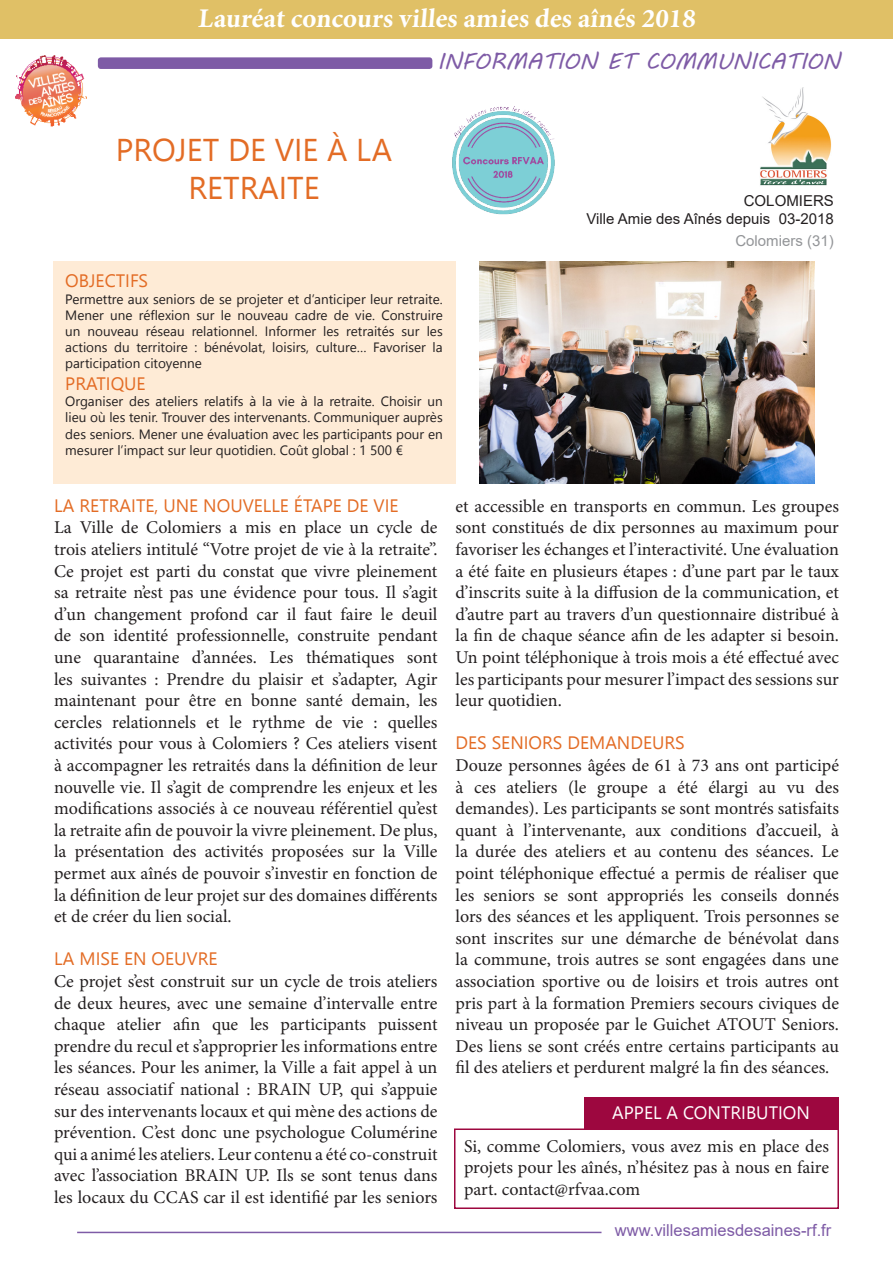
<style>
.page{position:relative;width:893px;height:1263px;background:#fff}
.page>*{position:absolute;margin:0;border:0;box-sizing:border-box;transform-origin:0 0}
.t1{font:700 27px "Minion Pro";color:#fff}
.t2{font:22.5px "MV Boli";color:#7e5ba6}
.t3{font:18px/21.6px "Minion Pro";color:#231f20;text-align:justify}
.t4{font:16.5px "Arial";color:#7e5ba6}
.t5{font:15px "Arial";color:#231f20}
.t6{font:15px "Arial";color:#939598}
.t7{font:13.5px "Segoe UI Symbol";color:#231f20}
</style>
<div class="page">
<div style="left:53px;top:261px;width:402px;height:223px;background:#feebd6"></div>
<img style="left:16px;top:55px;width:70px;height:71px">
<hr style="left:77px;top:1232px;width:524px;height:1px;background:#7e5ba6">
<div style="left:98px;top:57px;width:334px;height:12px;background:#7e5ba6;border-radius:3px"></div>
<div style="left:454px;top:1128px;width:385px;height:81px;border:2px solid #9d073f"></div>
<div style="left:584px;top:1096px;width:254px;height:32px;background:#9d073f"></div>
<img style="left:452px;top:106px;width:103px;height:109px">
<img style="left:760px;top:87px;width:71px;height:99px">
<img style="left:480px;top:261px;width:334px;height:223px">
<div style="left:0;top:0;width:893px;height:39px;background:#e0c066"></div>
<p class="t1" style="left:198px;top:-1px;width:502px">Lauréat concours villes amies des aînés 2018</p>
<p class="t2" style="left:437px;top:46px;width:404px">INFORMATION ET COMMUNICATION</p>
<p class="t5" style="left:744px;top:190px;width:92px">COLOMIERS</p>
<p class="t5" style="left:586px;top:208px;width:249px">Ville Amie des Aînés depuis 03-2018</p>
<p class="t6" style="left:735px;top:230px;width:100px">Colomiers (31)</p>
<p class="t7" style="left:135px;top:291px;width:62px">◆ ▲ ■□▲</p>
<p class="t7" style="left:219px;top:291px;width:54px">▲ □ ▼</p>
<p class="t7" style="left:295px;top:291px;width:40px">▼ ■▼</p>
<p class="t7" style="left:84px;top:307px;width:43px">■ ◆■</p>
<p class="t7" style="left:155px;top:307px;width:135px">● □■ ▲◆ ● ■□◆❖ ◆</p>
<p class="t7" style="left:355px;top:307px;width:74px">❖ □■▲▼ ◆</p>
<p class="t7" style="left:65px;top:323px;width:75px">◆■ ■□◆❖ ◆</p>
<p class="t7" style="left:203px;top:323px;width:86px">● ▼□■■ ● ■□</p>
<p class="t7" style="left:358px;top:323px;width:86px">▼ ▼▲ ▲◆ ●▲</p>
<p class="t7" style="left:78px;top:340px;width:64px">▼ □■▲ ◆ ▼</p>
<p class="t7" style="left:219px;top:340px;width:128px">■ ❖□● ▼ ●□ ▲ ▲ ◆●▼◆</p>
<p class="t7" style="left:386px;top:340px;width:29px">❖□ ▲</p>
<p class="t7" style="left:433px;top:340px;width:5px">●</p>
<p class="t7" style="left:85px;top:356px;width:111px">▼ ▼□■ ▼□ ■■</p>
<p class="t7" style="left:144px;top:394px;width:56px">▲ ▼● ▲</p>
<p class="t7" style="left:216px;top:394px;width:103px">●▼▲ → ● ❖ → ●</p>
<p class="t7" style="left:397px;top:394px;width:48px">□▲ ◆■</p>
<p class="t7" style="left:65px;top:410px;width:84px">● ◆ □ ●▲ ▼■</p>
<p class="t7" style="left:172px;top:410px;width:24px">□◆❖</p>
<p class="t7" style="left:224px;top:410px;width:107px">▲ ■▼ ❖ ■ ■▼▲ □</p>
<p class="t7" style="left:353px;top:410px;width:36px">◆■ ❑◆</p>
<p class="t7" style="left:410px;top:410px;width:34px">◆ ➔▲</p>
<p class="t7" style="left:80px;top:426px;width:53px">▲ ▲ ■□▲</p>
<p class="t7" style="left:158px;top:426px;width:40px">■ ◆■</p>
<p class="t7" style="left:214px;top:426px;width:73px">❖ ●◆ ▼□■ ❖</p>
<p class="t7" style="left:342px;top:426px;width:102px">▼ ■▼▲ □◆ ■</p>
<p class="t7" style="left:117px;top:442px;width:5px">●</p>
<p class="t7" style="left:159px;top:442px;width:86px">▼ ▲◆ ● ◆ ❑◆□▼</p>
<p class="t7" style="left:265px;top:442px;width:85px">■ □▼ ●□ ●</p>
<p class="t3" style="left:54px;top:517px;width:385px">La Ville de Colomiers a mis en place un cycle de trois ateliers intitulé “Votre projet de vie à la retraite”.<br>Ce projet est parti du constat que vivre pleinement sa retraite n’est pas une évidence pour tous. Il s’agit d’un changement profond car il faut faire le deuil de son identité professionnelle, construite pendant une quarantaine d’années. Les thématiques sont les suivantes : Prendre du plaisir et s’adapter, Agir maintenant pour être en bonne santé demain, les cercles relationnels et le rythme de vie : quelles activités pour vous à Colomiers ? Ces ateliers visent à accompagner les retraités dans la définition de leur nouvelle vie. Il s’agit de comprendre les enjeux et les modifications associés à ce nouveau référentiel qu’est la retraite afin de pouvoir la vivre pleinement. De plus, la présentation des activités proposées sur la Ville permet aux aînés de pouvoir s’investir en fonction de la définition de leur projet sur des domaines différents et de créer du lien social.</p>
<p class="t3" style="left:54px;top:970px;width:385px">Ce projet s’est construit sur un cycle de trois ateliers de deux heures, avec une semaine d’intervalle entre chaque atelier afin que les participants puissent prendre du recul et s’approprier les informations entre les séances. Pour les animer, la Ville a fait appel à un réseau associatif national : BRAIN UP, qui s’appuie sur des intervenants locaux et qui mène des actions de prévention. C’est donc une psychologue Columérine qui a animé les ateliers. Leur contenu a été co-construit avec l’association BRAIN UP. Ils se sont tenus dans les locaux du CCAS car il est identifié par les seniors</p>
<p class="t3" style="left:455px;top:495px;width:385px">et accessible en transports en commun. Les groupes sont constitués de dix personnes au maximum pour favoriser les échanges et l’interactivité. Une évaluation a été faite en plusieurs étapes : d’une part par le taux d’inscrits suite à la diffusion de la communication, et d’autre part au travers d’un questionnaire distribué à la fin de chaque séance afin de les adapter si besoin.<br>Un point téléphonique à trois mois a été effectué avec les participants pour mesurer l’impact des sessions sur leur quotidien.</p>
<p class="t3" style="left:455px;top:754px;width:385px">Douze personnes âgées de 61 à 73 ans ont participé à ces ateliers (le groupe a été élargi au vu des demandes). Les participants se sont montrés satisfaits quant à l’intervenante, aux conditions d’accueil, à la durée des ateliers et au contenu des séances. Le point téléphonique effectué a permis de réaliser que les seniors se sont appropriés les conseils donnés lors des séances et les appliquent. Trois personnes se sont inscrites sur une démarche de bénévolat dans la commune, trois autres se sont engagées dans une association sportive ou de loisirs et trois autres ont pris part à la formation Premiers secours civiques de niveau un proposée par le Guichet ATOUT Seniors.<br>Des liens se sont créés entre certains participants au fil des ateliers et perdurent malgré la fin des séances.</p>
<p class="t3" style="left:464px;top:1135px;width:367px">Si, comme Colomiers, vous avez mis en place des projets pour les aînés, n’hésitez pas à nous en faire part. contact@rfvaa.com</p>
<p class="t4" style="left:615px;top:1218px;width:218px">www.villesamiesdesaines-rf.fr</p>
</div>
